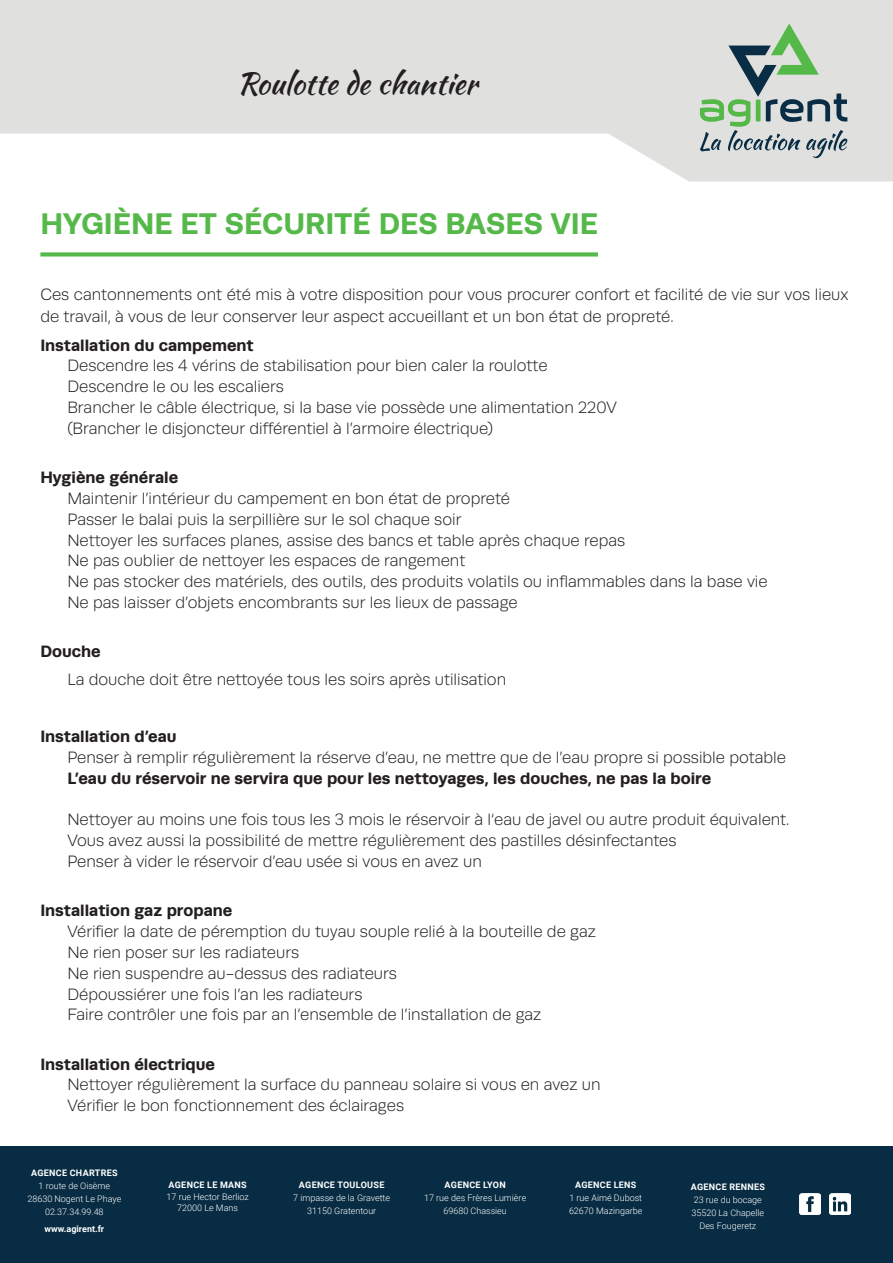
<style>
.page{position:relative;width:893px;height:1263px;background:#fff}
.page>*{position:absolute;margin:0;border:0;box-sizing:border-box;transform-origin:0 0}
.Product_Description{font:700 30px "Runda";color:#55b94a}
.t1{font:30px "Kaushan Script";color:#231f20}
.Product_Description-2{font:300 16.5px/22.5px "Runda";color:#231f20}
.Product_Description-3{font:700 16.5px "Runda";color:#231f20}
.t2{font:300 9px/13px "Roboto";color:#fff;text-align:center}
.t3{font:700 9px "Roboto";letter-spacing:.035em;color:#fff}
.t4{font:700 9px "Roboto";color:#fff}
</style>
<div class="page">
<svg style="left:0;top:0;width:893px;height:182px;fill:#e0e1df"></svg>
<svg style="left:700px;top:23px;width:147px;height:135px;background:#b6c5bc"></svg>
<hr style="left:0;top:1147px;width:1px;height:116px;background:#082c43">
<div style="left:1px;top:1147px;width:892px;height:116px;background:#082c43"></div>
<img style="left:799px;top:1194px;width:21px;height:21px">
<img style="left:829px;top:1194px;width:22px;height:21px">
<svg style="left:40px;top:252px;width:558px;height:4px;background:#65bf5b"></svg>
<h1 class="t1" style="left:237px;top:62px;width:242px">Roulotte de chantier</h1>
<p class="Product_Description" style="left:40px;top:206px;width:559px">HYGIÈNE ET SÉCURITÉ DES BASES VIE</p>
<p class="Product_Description-2" style="left:40px;top:283px;width:809px">Ces cantonnements ont été mis à votre disposition pour vous procurer confort et facilité de vie sur vos lieux de travail, à vous de leur conserver leur aspect accueillant et un bon état de propreté.</p>
<p class="Product_Description-3" style="left:40px;top:335px;width:215px">Installation du campement</p>
<p class="Product_Description-2" style="left:67px;top:355px;width:482px">Descendre les 4 vérins de stabilisation pour bien caler la roulotte</p>
<p class="Product_Description-2" style="left:67px;top:376px;width:218px">Descendre le ou les escaliers</p>
<p class="Product_Description-2" style="left:67px;top:396px;width:551px">Brancher le câble électrique, si la base vie possède une alimentation 220V</p>
<p class="Product_Description-2" style="left:67px;top:417px;width:427px">(Brancher le disjoncteur différentiel à l’armoire électrique)</p>
<p class="Product_Description-3" style="left:40px;top:467px;width:139px">Hygiène générale</p>
<p class="Product_Description-2" style="left:67px;top:487px;width:444px">Maintenir l’intérieur du campement en bon état de propreté</p>
<p class="Product_Description-2" style="left:67px;top:508px;width:395px">Passer le balai puis la serpillière sur le sol chaque soir</p>
<p class="Product_Description-2" style="left:67px;top:529px;width:559px">Nettoyer les surfaces planes, assise des bancs et table après chaque repas</p>
<p class="Product_Description-2" style="left:67px;top:550px;width:399px">Ne pas oublier de nettoyer les espaces de rangement</p>
<p class="Product_Description-2" style="left:67px;top:570px;width:702px">Ne pas stocker des matériels, des outils, des produits volatils ou inflammables dans la base vie</p>
<p class="Product_Description-2" style="left:67px;top:591px;width:452px">Ne pas laisser d’objets encombrants sur les lieux de passage</p>
<p class="Product_Description-3" style="left:40px;top:642px;width:62px">Douche</p>
<p class="Product_Description-2" style="left:67px;top:669px;width:440px">La douche doit être nettoyée tous les soirs après utilisation</p>
<p class="Product_Description-3" style="left:40px;top:726px;width:138px">Installation d’eau</p>
<p class="Product_Description-2" style="left:67px;top:746px;width:720px">Penser à remplir régulièrement la réserve d’eau, ne mettre que de l’eau propre si possible potable</p>
<p class="Product_Description-3" style="left:67px;top:768px;width:645px">L’eau du réservoir ne servira que pour les nettoyages, les douches, ne pas la boire</p>
<p class="Product_Description-2" style="left:67px;top:809px;width:724px">Nettoyer au moins une fois tous les 3 mois le réservoir à l‘eau de javel ou autre produit équivalent.</p>
<p class="Product_Description-2" style="left:67px;top:830px;width:611px">Vous avez aussi la possibilité de mettre régulièrement des pastilles désinfectantes</p>
<p class="Product_Description-2" style="left:67px;top:850px;width:416px">Penser à vider le réservoir d’eau usée si vous en avez un</p>
<p class="Product_Description-3" style="left:40px;top:901px;width:194px">Installation gaz propane</p>
<p class="Product_Description-2" style="left:67px;top:920px;width:530px">Vérifier la date de péremption du tuyau souple relié à la bouteille de gaz</p>
<p class="Product_Description-2" style="left:67px;top:941px;width:233px">Ne rien poser sur les radiateurs</p>
<p class="Product_Description-2" style="left:67px;top:962px;width:331px">Ne rien suspendre au-dessus des radiateurs</p>
<p class="Product_Description-2" style="left:67px;top:983px;width:297px">Dépoussiérer une fois l’an les radiateurs</p>
<p class="Product_Description-2" style="left:67px;top:1004px;width:476px">Faire contrôler une fois par an l’ensemble de l’installation de gaz</p>
<p class="Product_Description-3" style="left:40px;top:1054px;width:176px">Installation électrique</p>
<p class="Product_Description-2" style="left:67px;top:1074px;width:535px">Nettoyer régulièrement la surface du panneau solaire si vous en avez un</p>
<p class="Product_Description-2" style="left:67px;top:1094px;width:338px">Vérifier le bon fonctionnement des éclairages</p>
<p class="t3" style="left:31px;top:1166px;width:88px">AGENCE CHARTRES</p>
<p class="t2" style="left:27px;top:1178px;width:96px">1 route de Oisème<br>28630 Nogent Le Phaye<br>02.37.34.99.48</p>
<p class="t4" style="left:45px;top:1222px;width:61px">www.agirent.fr</p>
<p class="t3" style="left:168px;top:1179px;width:80px">AGENCE LE MANS</p>
<p class="t2" style="left:167px;top:1190px;width:84px;line-height:11.6px">17 rue Hector Berlioz<br>72000 Le Mans</p>
<p class="t3" style="left:299px;top:1179px;width:87px">AGENCE TOULOUSE</p>
<p class="t2" style="left:293px;top:1191px;width:98px">7 impasse de la Gravette<br>31150 Gratentour</p>
<p class="t3" style="left:445px;top:1179px;width:63px">AGENCE LYON</p>
<p class="t2" style="left:424px;top:1191px;width:104px">17 rue des Frères Lumière<br>69680 Chassieu</p>
<p class="t3" style="left:575px;top:1179px;width:63px">AGENCE LENS</p>
<p class="t2" style="left:569px;top:1191px;width:75px;text-align:left">1 rue Aimé Dubost<br>62670 Mazingarbe</p>
<p class="t3" style="left:691px;top:1180px;width:76px">AGENCE RENNES</p>
<p class="t2" style="left:691px;top:1193px;width:74px">23 rue du bocage<br>35520 La Chapelle<br>Des Fougeretz</p>
</div>
